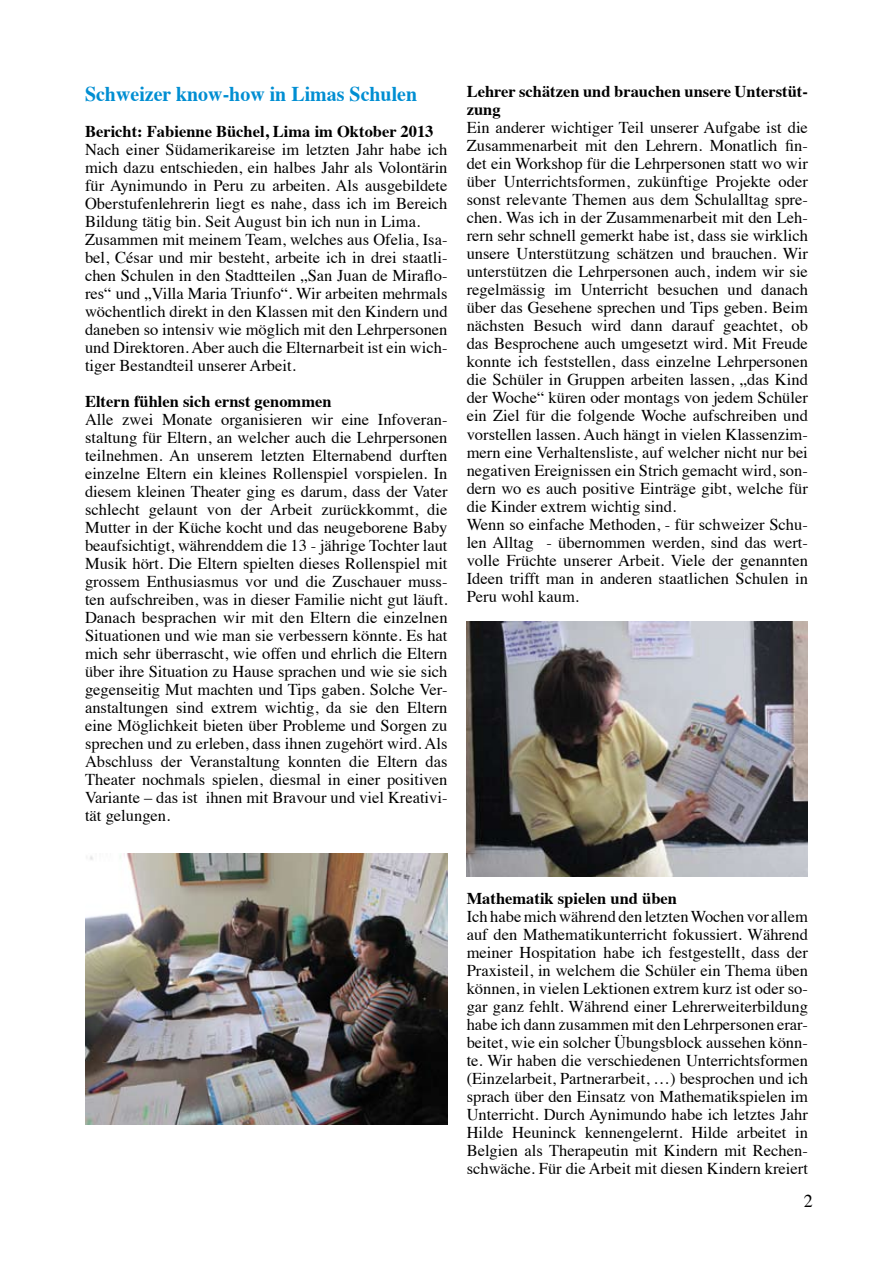
<style>
.page{position:relative;width:893px;height:1263px;background:#fff}
.page>*{position:absolute;margin:0;border:0;box-sizing:border-box;transform-origin:0 0}
.t1{font:700 21px "Times";color:#008ed2;scale:.95 1}
.t2{font:18px "Times";color:#000}
.t3{font:16.5px/18px "Times";color:#000}
.t4{font:700 16.5px/18px "Times";color:#000}
</style>
<div class="page">
<img style="left:85px;top:853px;width:363px;height:271px">
<img style="left:467px;top:621px;width:341px;height:256px">
<p class="t1" style="left:85px;top:74px;width:351px">Schweizer know-how in Limas Schulen</p>
<p class="t4" style="left:85px;top:120px;width:350px">Bericht: Fabienne Büchel, Lima im Oktober 2013</p>
<p class="t3" style="left:85px;top:139px;width:364px">Nach einer Südamerikareise im letzten Jahr habe ich mich dazu entschieden, ein halbes Jahr als Volontärin für Aynimundo in Peru zu arbeiten. Als ausgebildete Oberstufenlehrerin liegt es nahe, dass ich im Bereich Bildung tätig bin. Seit August bin ich nun in Lima.<br>Zusammen mit meinem Team, welches aus Ofelia, Isa&shy;bel, César und mir besteht, arbeite ich in drei staatli&shy;chen Schulen in den Stadtteilen „San Juan de Miraflo&shy;res“ und „Villa Maria Triunfo“. Wir arbeiten mehrmals wöchentlich direkt in den Klassen mit den Kindern und daneben so intensiv wie möglich mit den Lehrpersonen und Direktoren. Aber auch die Elternarbeit ist ein wich&shy;tiger Bestandteil unserer Arbeit.</p>
<p class="t4" style="left:85px;top:390px;width:248px">Eltern fühlen sich ernst genommen</p>
<p class="t3" style="left:85px;top:409px;width:364px;text-align:justify">Alle zwei Monate organisieren wir eine Infoveran&shy;staltung für Eltern, an welcher auch die Lehrpersonen teilnehmen. An unserem letzten Elternabend durften einzelne Eltern ein kleines Rollenspiel vorspielen. In diesem kleinen Theater ging es darum, dass der Vater schlecht gelaunt von der Arbeit zurückkommt, die Mutter in der Küche kocht und das neugeborene Baby beaufsichtigt, währenddem die 13 - jährige Tochter laut Musik hört. Die Eltern spielten dieses Rollenspiel mit grossem Enthusiasmus vor und die Zuschauer muss&shy;ten aufschreiben, was in dieser Familie nicht gut läuft.<br>Danach besprachen wir mit den Eltern die einzelnen Situationen und wie man sie verbessern könnte. Es hat mich sehr überrascht, wie offen und ehrlich die Eltern über ihre Situation zu Hause sprachen und wie sie sich gegenseitig Mut machten und Tips gaben. Solche Ver&shy;anstaltungen sind extrem wichtig, da sie den Eltern eine Möglichkeit bieten über Probleme und Sorgen zu sprechen und zu erleben, dass ihnen zugehört wird. Als Abschluss der Veranstaltung konnten die Eltern das Theater nochmals spielen, diesmal in einer positiven Variante – das ist ihnen mit Bravour und viel Kreativi&shy;tät gelungen.</p>
<p class="t4" style="left:467px;top:81px;width:343px">Lehrer schätzen und brauchen unsere Unterstüt&shy;zung</p>
<p class="t3" style="left:467px;top:117px;width:343px">Ein anderer wichtiger Teil unserer Aufgabe ist die Zusammenarbeit mit den Lehrern. Monatlich fin&shy;det ein Workshop für die Lehrpersonen statt wo wir über Unterrichtsformen, zukünftige Projekte oder sonst relevante Themen aus dem Schulalltag spre&shy;chen. Was ich in der Zusammenarbeit mit den Leh&shy;rern sehr schnell gemerkt habe ist, dass sie wirklich unsere Unterstützung schätzen und brauchen. Wir unterstützen die Lehrpersonen auch, indem wir sie regelmässig im Unterricht besuchen und danach über das Gesehene sprechen und Tips geben. Beim nächsten Besuch wird dann darauf geachtet, ob das Besprochene auch umgesetzt wird. Mit Freude konnte ich feststellen, dass einzelne Lehrpersonen die Schüler in Gruppen arbeiten lassen, „das Kind der Woche“ küren oder montags von jedem Schüler ein Ziel für die folgende Woche aufschreiben und vorstellen lassen. Auch hängt in vielen Klassenzim&shy;mern eine Verhaltensliste, auf welcher nicht nur bei negativen Ereignissen ein Strich gemacht wird, son&shy;dern wo es auch positive Einträge gibt, welche für die Kinder extrem wichtig sind.<br>Wenn so einfache Methoden, - für schweizer Schu&shy;len Alltag - übernommen werden, sind das wert&shy;volle Früchte unserer Arbeit. Viele der genannten Ideen trifft man in anderen staatlichen Schulen in Peru wohl kaum.</p>
<p class="t4" style="left:467px;top:888px;width:212px">Mathematik spielen und üben</p>
<p class="t3" style="left:467px;top:906px;width:343px;text-align:justify">Ich habe mich während den letzten Wochen vor allem auf den Mathematikunterricht fokussiert. Während meiner Hospitation habe ich festgestellt, dass der Praxisteil, in welchem die Schüler ein Thema üben können, in vielen Lektionen extrem kurz ist oder so&shy;gar ganz fehlt. Während einer Lehrerweiterbildung habe ich dann zusammen mit den Lehrpersonen erar&shy;beitet, wie ein solcher Übungsblock aussehen könn&shy;te. Wir haben die verschiedenen Unterrichtsformen (Einzelarbeit, Partnerarbeit, …) besprochen und ich sprach über den Einsatz von Mathematikspielen im Unterricht. Durch Aynimundo habe ich letztes Jahr Hilde Heuninck kennengelernt. Hilde arbeitet in Belgien als Therapeutin mit Kindern mit Rechen&shy;schwäche. Für die Arbeit mit diesen Kindern kreiert</p>
<p class="t2" style="left:804px;top:1184px;width:10px">2</p>
</div>
